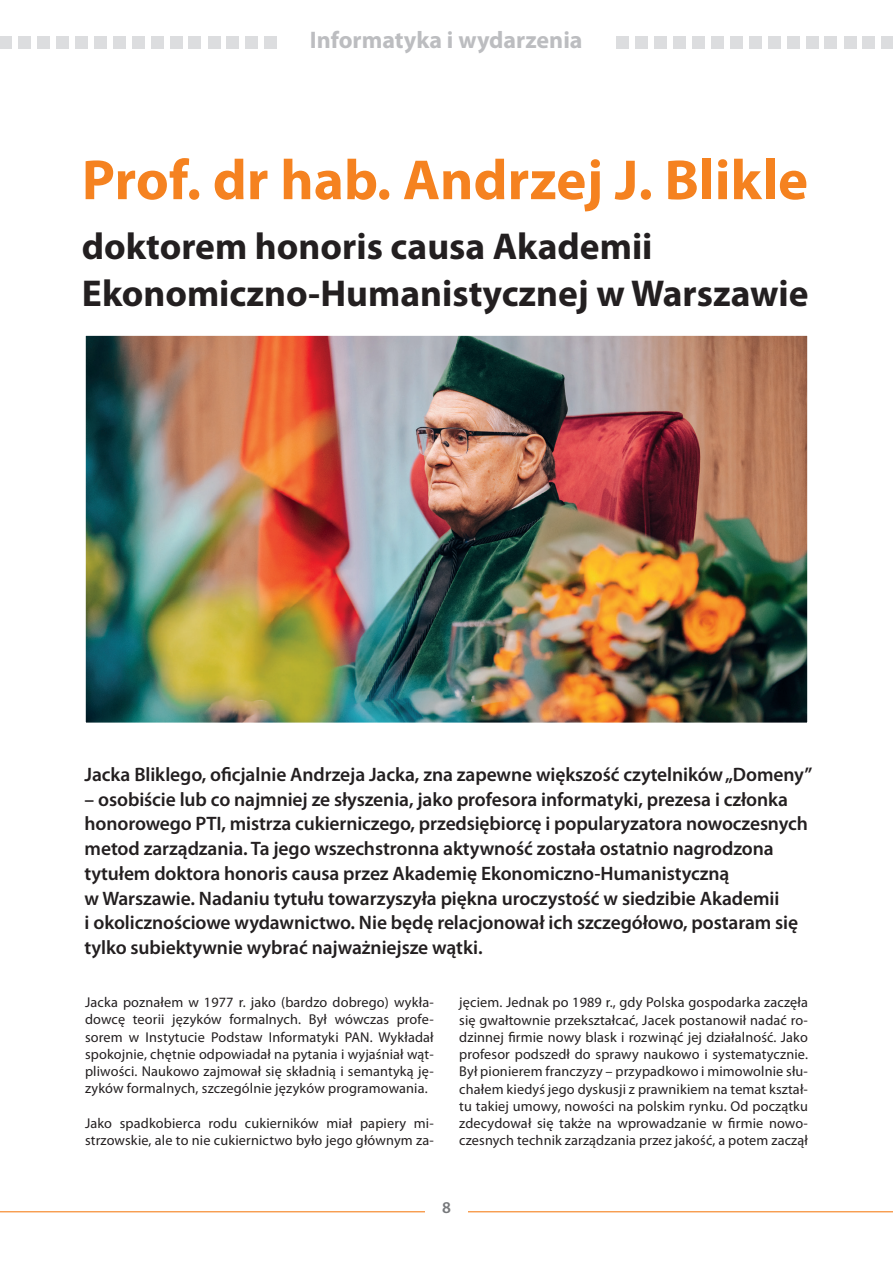
<style>
.page{position:relative;width:893px;height:1263px;background:#fff}
.page>*{position:absolute;margin:0;border:0;box-sizing:border-box;transform-origin:0 0}
.t1{font:700 57px "Myriad Pro";color:#f58220}
.t2{font:700 37.5px/46.5px "Myriad Pro";color:#231f20}
.t3{font:700 24px "Myriad Pro";color:#bcbdc0}
.t4{font:600 19.5px/24.8px "Myriad Pro";letter-spacing:-.005em;color:#231f20}
.t5{font:600 16.5px "Myriad Pro";color:#76787b}
.t6{font:14.25px/17.2px "Myriad Pro";letter-spacing:.01em;color:#231f20;text-align:justify}
</style>
<div class="page">
<hr style="left:0;top:1211px;width:893px;height:1px;background:#f58220">
<div style="left:425px;top:1195px;width:43px;height:23px;background:#fff"></div>
<div style="left:881px;top:36px;width:12px;height:13px;background:#dcdddf"></div>
<div style="left:862px;top:36px;width:13px;height:13px;background:#dcdddf"></div>
<div style="left:824px;top:36px;width:13px;height:13px;background:#dcdddf"></div>
<div style="left:806px;top:36px;width:13px;height:13px;background:#dcdddf"></div>
<div style="left:787px;top:36px;width:13px;height:13px;background:#dcdddf"></div>
<div style="left:654px;top:36px;width:13px;height:13px;background:#dcdddf"></div>
<div style="left:616px;top:36px;width:13px;height:13px;background:#dcdddf"></div>
<div style="left:635px;top:36px;width:13px;height:13px;background:#dcdddf"></div>
<div style="left:730px;top:36px;width:13px;height:13px;background:#dcdddf"></div>
<div style="left:711px;top:36px;width:13px;height:13px;background:#dcdddf"></div>
<div style="left:673px;top:36px;width:13px;height:13px;background:#dcdddf"></div>
<div style="left:749px;top:36px;width:13px;height:13px;background:#dcdddf"></div>
<div style="left:692px;top:36px;width:13px;height:13px;background:#dcdddf"></div>
<div style="left:768px;top:36px;width:13px;height:13px;background:#dcdddf"></div>
<div style="left:844px;top:36px;width:12px;height:13px;background:#dcdddf"></div>
<div style="left:264px;top:36px;width:13px;height:13px;background:#dcdddf"></div>
<div style="left:208px;top:36px;width:13px;height:13px;background:#dcdddf"></div>
<div style="left:226px;top:36px;width:13px;height:13px;background:#dcdddf"></div>
<div style="left:94px;top:36px;width:13px;height:13px;background:#dcdddf"></div>
<div style="left:56px;top:36px;width:13px;height:13px;background:#dcdddf"></div>
<div style="left:18px;top:36px;width:13px;height:13px;background:#dcdddf"></div>
<div style="left:0;top:36px;width:12px;height:13px;background:#dcdddf"></div>
<div style="left:37px;top:36px;width:13px;height:13px;background:#dcdddf"></div>
<div style="left:75px;top:36px;width:13px;height:13px;background:#dcdddf"></div>
<div style="left:170px;top:36px;width:13px;height:12px;background:#dcdddf"></div>
<div style="left:151px;top:36px;width:12px;height:13px;background:#dcdddf"></div>
<div style="left:113px;top:36px;width:13px;height:13px;background:#dcdddf"></div>
<div style="left:132px;top:36px;width:13px;height:13px;background:#dcdddf"></div>
<div style="left:245px;top:36px;width:13px;height:13px;background:#dcdddf"></div>
<div style="left:189px;top:36px;width:12px;height:13px;background:#dcdddf"></div>
<img style="left:87px;top:337px;width:719px;height:384px">
<div style="left:84px;top:334px;width:725px;height:390px;border:2px solid #fff"></div>
<h3 class="t3" style="left:310px;top:25px;width:274px">Informatyka i wydarzenia</h3>
<h1 class="t1" style="left:82px;top:143px;width:728px">Prof. dr hab. Andrzej J. Blikle</h1>
<h2 class="t2" style="left:82px;top:222px;width:728px">doktorem honoris causa Akademii<br>Ekonomiczno-Humanistycznej w Warszawie</h2>
<h3 class="t4" style="left:85px;top:761px;width:729px">Jacka Bliklego, oficjalnie Andrzeja Jacka, zna zapewne większość czytelników „Domeny”</h3>
<p class="t4" style="left:85px;top:786px;width:725px">– osobiście lub co najmniej ze słyszenia, jako profesora informatyki, prezesa i członka honorowego PTI, mistrza cukierniczego, przedsiębiorcę i popularyzatora nowoczesnych metod zarządzania. Ta jego wszechstronna aktywność została ostatnio nagrodzona tytułem doktora honoris causa przez Akademię Ekonomiczno-Humanistyczną<br>w Warszawie. Nadaniu tytułu towarzyszyła piękna uroczystość w siedzibie Akademii<br>i okolicznościowe wydawnictwo. Nie będę relacjonował ich szczegółowo, postaram się tylko subiektywnie wybrać najważniejsze wątki.</p>
<p class="t6" style="left:85px;top:993px;width:350px">Jacka poznałem w 1977 r. jako (bardzo dobrego) wykła&shy;dowcę teorii języków formalnych. Był wówczas profe&shy;sorem w Instytucie Podstaw Informatyki PAN. Wykładał spokojnie, chętnie odpowiadał na pytania i wyjaśniał wąt&shy;pliwości. Naukowo zajmował się składnią i semantyką ję&shy;zyków formalnych, szczególnie języków programowania.</p>
<p class="t6" style="left:85px;top:1114px;width:350px">Jako spadkobierca rodu cukierników miał papiery mi&shy;strzowskie, ale to nie cukiernictwo było jego głównym za-</p>
<p class="t6" style="left:459px;top:993px;width:350px">jęciem. Jednak po 1989 r., gdy Polska gospodarka zaczęła się gwałtownie przekształcać, Jacek postanowił nadać ro&shy;dzinnej firmie nowy blask i rozwinąć jej działalność. Jako profesor podszedł do sprawy naukowo i systematycznie.<br>Był pionierem franczyzy – przypadkowo i mimowolnie słu&shy;chałem kiedyś jego dyskusji z prawnikiem na temat kształ&shy;tu takiej umowy, nowości na polskim rynku. Od początku zdecydował się także na wprowadzanie w firmie nowo&shy;czesnych technik zarządzania przez jakość, a potem zaczął</p>
<p class="t5" style="left:442px;top:1197px;width:10px">8</p>
</div>
